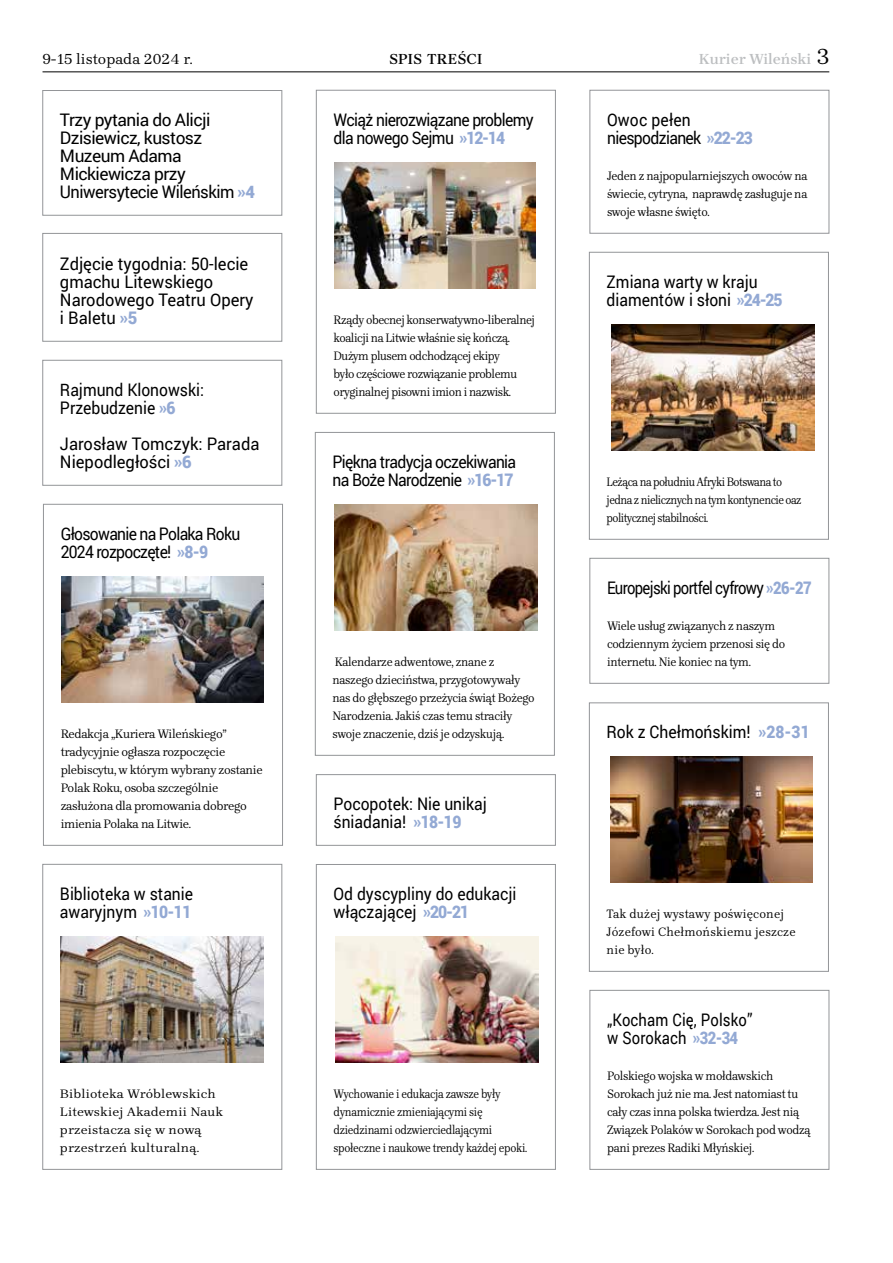
<style>
.page{position:relative;width:893px;height:1263px;background:#fff}
.page>*{position:absolute;margin:0;border:0;box-sizing:border-box;transform-origin:0 0}
.t1{font:17.4px/18px "Roboto";color:#000;scale:.9 1}
.t2{font:17.4px/18px "Roboto";letter-spacing:-.04em;color:#000;scale:.9 1}
.t3{font:17.4px/18px "Roboto";color:#000;scale:.95 1}
.t4{font:17.4px/18px "Roboto";letter-spacing:-.03em;color:#000}
.t5{font:17.4px/18px "Roboto";letter-spacing:-.045em;color:#000;scale:.9 1}
.t6{font:17.4px/18px "Roboto";color:#000;scale:.86 1}
.t7{font:17.4px "Roboto";letter-spacing:-.045em;color:#000;scale:.86 1}
.t8{font:15px "Brygada 1918";color:#000}
.t9{font:600 15px "Brygada 1918";color:#bcbec0}
.t10{font:600 15px "Brygada 1918";color:#000}
.t11{font:12.6px/18px "Brygada 1918";letter-spacing:-.03em;color:#000;scale:.91 1}
.t12{font:12.6px/18px "Brygada 1918";letter-spacing:-.03em;color:#000;scale:.95 1}
.t13{font:12.6px/18px "Brygada 1918";letter-spacing:-.03em;color:#000;scale:.9 1}
.t14{font:12.6px/18px "Brygada 1918";letter-spacing:-.03em;color:#000;scale:.86 1}
.t15{font:12.6px/18px "Brygada 1918";letter-spacing:-.05em;color:#000;scale:.86 1}
.t16{font:12.6px/18px "Brygada 1918";letter-spacing:.01em;color:#000;scale:1.05 1}
.t17{font:12.6px/18px "Brygada 1918";letter-spacing:.01em;color:#000;scale:.95 1}
.s1{font-weight:400;font-size:22.5px;color:#000}
.s2{font-weight:900;color:#93a9d4}
</style>
<div class="page">
<hr style="left:43px;top:72px;width:786px;height:1px;background:#000">
<div style="left:43px;top:90px;width:239px;height:125px;border:1px solid #939598"></div>
<div style="left:43px;top:360px;width:239px;height:125px;border:1px solid #939598"></div>
<div style="left:43px;top:504px;width:240px;height:341px;border:1px solid #939598"></div>
<img style="left:61px;top:576px;width:203px;height:126px">
<div style="left:316px;top:774px;width:240px;height:71px;border:1px solid #939598"></div>
<div style="left:43px;top:233px;width:239px;height:108px;border:1px solid #939598"></div>
<div style="left:316px;top:90px;width:240px;height:323px;border:1px solid #939598"></div>
<img style="left:334px;top:162px;width:201px;height:126px">
<div style="left:315px;top:432px;width:240px;height:323px;border:1px solid #939598"></div>
<img style="left:335px;top:504px;width:202px;height:126px">
<div style="left:316px;top:864px;width:240px;height:305px;border:1px solid #939598"></div>
<img style="left:336px;top:936px;width:202px;height:126px">
<div style="left:590px;top:90px;width:239px;height:143px;border:1px solid #939598"></div>
<div style="left:589px;top:252px;width:240px;height:287px;border:1px solid #939598"></div>
<img style="left:612px;top:324px;width:202px;height:126px">
<div style="left:590px;top:558px;width:239px;height:125px;border:1px solid #939598"></div>
<div style="left:589px;top:703px;width:240px;height:268px;border:1px solid #939598"></div>
<img style="left:610px;top:757px;width:203px;height:126px">
<div style="left:43px;top:864px;width:239px;height:305px;border:1px solid #939598"></div>
<img style="left:61px;top:936px;width:202px;height:126px">
<div style="left:590px;top:990px;width:239px;height:179px;border:1px solid #939598"></div>
<p class="t8" style="left:43px;top:50px;width:152px">9-15 listopada 2024 r.</p>
<p class="t10" style="left:389px;top:50px;width:95px">SPIS TREŚCI</p>
<p class="t9" style="left:699px;top:50px;width:132px">Kurier Wileński <span class="s1">3</span></p>
<h1 class="t4" style="left:60px;top:110px;width:197px">Trzy pytania do Alicji<br>Dzisiewicz, kustosz<br>Muzeum Adama<br>Mickiewicza przy<br>Uniwersytecie Wileńskim <span class="s2">»4</span></h1>
<h1 class="t3" style="left:60px;top:254px;width:205px">Zdjęcie tygodnia: 50-lecie gmachu Litewskiego<br>Narodowego Teatru Opery i Baletu <span class="s2">»5</span></h1>
<h1 class="t1" style="left:60px;top:380px;width:162px">Rajmund Klonowski:<br>Przebudzenie <span class="s2">»6</span></h1>
<h1 class="t3" style="left:60px;top:434px;width:211px">Jarosław Tomczyk: Parada<br>Niepodległości <span class="s2">»6</span></h1>
<h1 class="t5" style="left:61px;top:524px;width:201px">Głosowanie na Polaka Roku<br>2024 rozpoczęte! <span class="s2">»8-9</span></h1>
<p class="t12" style="left:61px;top:726px;width:214px">Redakcja „Kuriera Wileńskiego” tradycyjnie ogłasza rozpoczęcie plebiscytu, w którym wybrany zostanie<br>Polak Roku, osoba szczególnie zasłużona dla promowania dobrego imienia Polaka na Litwie.</p>
<h1 class="t1" style="left:60px;top:884px;width:149px">Biblioteka w stanie awaryjnym <span class="s2">»10-11</span></h1>
<p class="t16" style="left:60px;top:1086px;width:157px">Biblioteka Wróblewskich<br>Litewskiej Akademii Nauk przeistacza się w nową przestrzeń kulturalną.</p>
<h1 class="t2" style="left:334px;top:110px;width:224px">Wciąż nierozwiązane problemy dla nowego Sejmu <span class="s2">»12-14</span></h1>
<p class="t13" style="left:334px;top:312px;width:226px">Rządy obecnej konserwatywno-liberalnej koalicji na Litwie właśnie się kończą.<br>Dużym plusem odchodzącej ekipy<br>było częściowe rozwiązanie problemu oryginalnej pisowni imion i nazwisk.</p>
<h1 class="t2" style="left:333px;top:452px;width:206px">Piękna tradycja oczekiwania na Boże Narodzenie <span class="s2">»16-17</span></h1>
<p class="t11" style="left:333px;top:654px;width:224px">Kalendarze adwentowe, znane z naszego dzieciństwa, przygotowywały nas do głębszego przeżycia świąt Bożego Narodzenia. Jakiś czas temu straciły swoje znaczenie, dziś je odzyskują.</p>
<h1 class="t1" style="left:334px;top:794px;width:172px">Pocopotek: Nie unikaj śniadania! <span class="s2">»18-19</span></h1>
<h1 class="t1" style="left:334px;top:884px;width:205px">Od dyscypliny do edukacji włączającej <span class="s2">»20-21</span></h1>
<p class="t14" style="left:334px;top:1086px;width:227px">Wychowanie i edukacja zawsze były dynamicznie zmieniającymi się dziedzinami odzwierciedlającymi społeczne i naukowe trendy każdej epoki.</p>
<h1 class="t2" style="left:607px;top:110px;width:163px">Owoc pełen niespodzianek <span class="s2">»22-23</span></h1>
<p class="t11" style="left:607px;top:168px;width:222px;text-align:justify">Jeden z najpopularniejszych owoców na świecie, cytryna, naprawdę zasługuje na swoje własne święto.</p>
<h1 class="t1" style="left:607px;top:272px;width:197px">Zmiana warty w kraju diamentów i słoni <span class="s2">»24-25</span></h1>
<p class="t15" style="left:607px;top:474px;width:228px">Leżąca na południu Afryki Botswana to jedna z nielicznych na tym kontynencie oaz politycznej stabilności.</p>
<h1 class="t7" style="left:607px;top:576px;width:239px">Europejski portfel cyfrowy <span class="s2">»26-27</span></h1>
<p class="t11" style="left:607px;top:618px;width:197px">Wiele usług związanych z naszym codziennym życiem przenosi się do internetu. Nie koniec na tym.</p>
<h1 class="t1" style="left:607px;top:722px;width:227px">Rok z Chełmońskim! <span class="s2">»28-31</span></h1>
<p class="t17" style="left:607px;top:906px;width:200px">Tak dużej wystawy poświęconej<br>Józefowi Chełmońskiemu jeszcze nie było.</p>
<h1 class="t6" style="left:607px;top:1010px;width:171px">„Kocham Cię, Polsko” w Sorokach <span class="s2">»32-34</span></h1>
<p class="t11" style="left:607px;top:1068px;width:225px">Polskiego wojska w mołdawskich Sorokach już nie ma. Jest natomiast tu cały czas inna polska twierdza. Jest nią Związek Polaków w Sorokach pod wodzą pani prezes Radiki Młyńskiej.</p>
</div>
